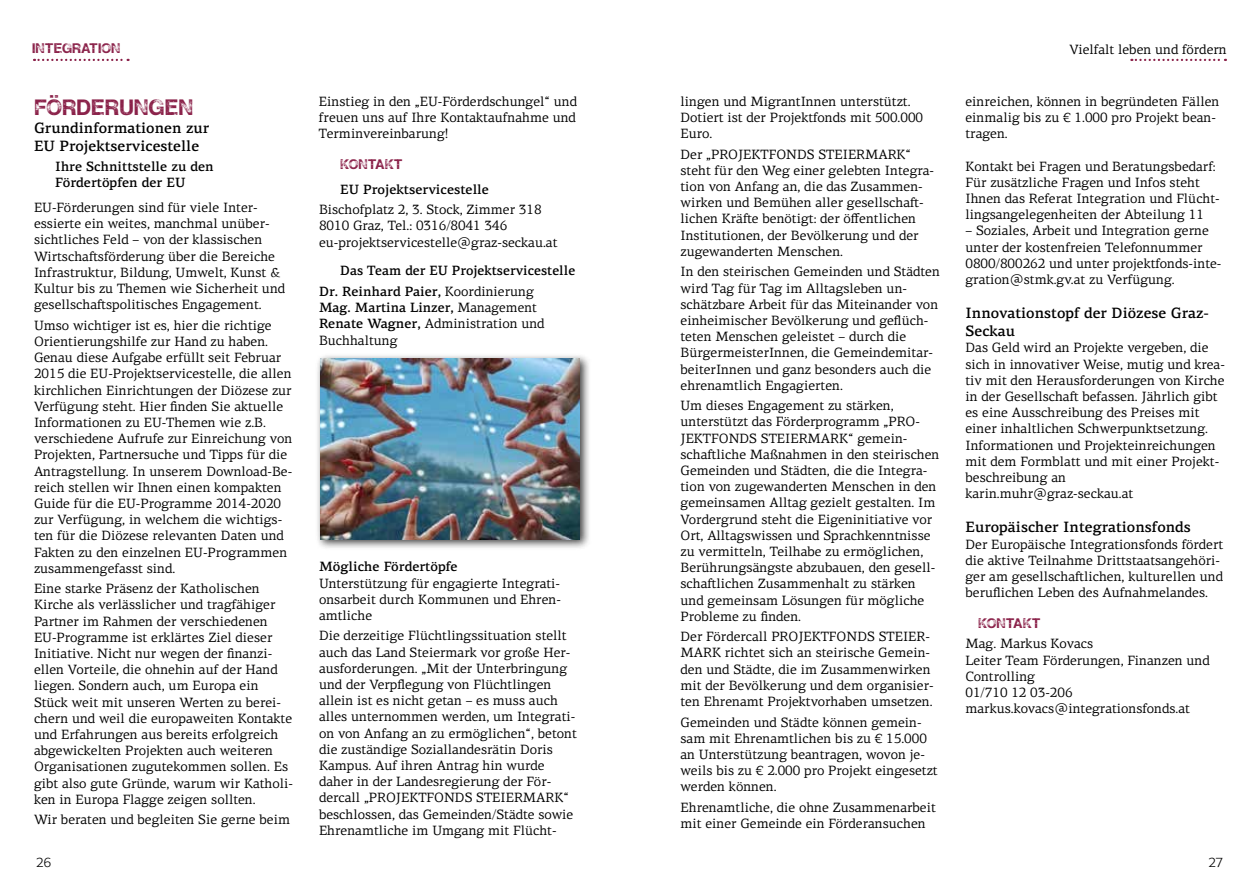
<style>
.page{position:relative;width:1259px;height:893px;background:#fff}
.page>*{position:absolute;margin:0;border:0;box-sizing:border-box;transform-origin:0 0}
.t1{font:24px "Tatatak Second Punch";color:#8a2149}
.t2{font:500 15px/18px "PF Centro Serif Pro";color:#000}
.t3{font:15px "Tatatak Second Punch";color:#8a2149}
.t4{font:13.5px/16.2px "PF Centro Serif Pro";color:#000}
.t5{font:500 13.5px/16.2px "PF Centro Serif Pro";color:#000}
.t6{font:300 13.5px "Formata BQ";color:#000}
.s1{font-weight:400}
.s2{font-weight:500}
</style>
<div class="page">
<svg style="left:34px;top:59px;width:95px;height:2px"></svg>
<svg style="left:1131px;top:59px;width:95px;height:2px"></svg>
<div style="left:315px;top:353px;width:276px;height:198px;background:#000;opacity:.75"></div>
<img style="left:320px;top:358px;width:260px;height:181px">
<p class="t3" style="left:32px;top:41px;width:90px">INTEGRATION</p>
<p class="t4" style="left:1069px;top:41px;width:159px">Vielfalt leben und fördern</p>
<h1 class="t1" style="left:34px;top:95px;width:161px">FÖRDERUNGEN</h1>
<p class="t2" style="left:34px;top:119px;width:177px">Grundinformationen zur<br>EU Projektservicestelle</p>
<p class="t5" style="left:55px;top:159px;width:160px">Ihre Schnittstelle zu den<br>Fördertöpfen der EU</p>
<p class="t4" style="left:34px;top:199px;width:253px">EU-Förderungen sind für viele Inter&shy;essierte ein weites, manchmal unüber&shy;sichtliches Feld – von der klassischen Wirtschaftsförderung über die Bereiche Infrastruktur, Bildung, Umwelt, Kunst &amp; Kultur bis zu Themen wie Sicherheit und gesellschaftspolitisches Engagement.</p>
<p class="t4" style="left:34px;top:317px;width:260px">Umso wichtiger ist es, hier die richtige Orientierungshilfe zur Hand zu haben.<br>Genau diese Aufgabe erfüllt seit Februar 2015 die EU-Projektservicestelle, die allen kirchlichen Einrichtungen der Diözese zur Verfügung steht. Hier finden Sie aktuelle Informationen zu EU-Themen wie z.B. verschiedene Aufrufe zur Einreichung von Projekten, Partnersuche und Tipps für die Antragstellung. In unserem Download-Be&shy;reich stellen wir Ihnen einen kompakten Guide für die EU-Programme 2014-2020 zur Verfügung, in welchem die wichtigs&shy;ten für die Diözese relevanten Daten und Fakten zu den einzelnen EU-Programmen zusammengefasst sind.</p>
<p class="t4" style="left:34px;top:580px;width:260px">Eine starke Präsenz der Katholischen Kirche als verlässlicher und tragfähiger Partner im Rahmen der verschiedenen EU-Programme ist erklärtes Ziel dieser Initiative. Nicht nur wegen der finanzi&shy;ellen Vorteile, die ohnehin auf der Hand liegen. Sondern auch, um Europa ein Stück weit mit unseren Werten zu berei&shy;chern und weil die europaweiten Kontakte und Erfahrungen aus bereits erfolgreich abgewickelten Projekten auch weiteren Organisationen zugutekommen sollen. Es gibt also gute Gründe, warum wir Katholi&shy;ken in Europa Flagge zeigen sollten.</p>
<p class="t4" style="left:34px;top:812px;width:257px">Wir beraten und begleiten Sie gerne beim</p>
<p class="t4" style="left:319px;top:93px;width:259px;text-align:justify">Einstieg in den „EU-Förderdschungel“ und freuen uns auf Ihre Kontaktaufnahme und Terminvereinbarung!</p>
<p class="t3" style="left:340px;top:157px;width:64px">KONTAKT</p>
<p class="t5" style="left:340px;top:181px;width:150px">EU Projektservicestelle</p>
<p class="t4" style="left:319px;top:201px;width:240px">Bischofplatz 2, 3. Stock, Zimmer 318<br>8010 Graz, Tel.: 0316/8041 346 eu-projektservicestelle@graz-seckau.at</p>
<p class="t5" style="left:319px;top:261px;width:258px;line-height:20.4px;text-indent:21px">Das Team der EU Projektservicestelle<br>Dr. Reinhard Paier, <span class="s1">Koordinierung</span></p>
<p class="t4" style="left:319px;top:299px;width:227px"><span class="s2">Mag. Martina Linzer,</span> Management<br><span class="s2">Renate Wagner,</span> Administration und<br>Buchhaltung</p>
<p class="t5" style="left:319px;top:559px;width:140px">Mögliche Fördertöpfe</p>
<p class="t4" style="left:319px;top:575px;width:243px;text-align:justify">Unterstützung für engagierte Integrati&shy;onsarbeit durch Kommunen und Ehren&shy;amtliche</p>
<p class="t4" style="left:319px;top:628px;width:259px">Die derzeitige Flüchtlingssituation stellt auch das Land Steiermark vor große Her&shy;ausforderungen. „Mit der Unterbringung und der Verpflegung von Flüchtlingen allein ist es nicht getan – es muss auch alles unternommen werden, um Integrati&shy;on von Anfang an zu ermöglichen“, betont die zuständige Soziallandesrätin Doris Kampus. Auf ihren Antrag hin wurde daher in der Landesregierung der För&shy;dercall „PROJEKTFONDS STEIERMARK“ beschlossen, das Gemeinden/Städte sowie Ehrenamtliche im Umgang mit Flücht-</p>
<p class="t4" style="left:680px;top:93px;width:244px">lingen und MigrantInnen unterstützt.<br>Dotiert ist der Projektfonds mit 500.000<br>Euro.</p>
<p class="t4" style="left:680px;top:146px;width:255px">Der „PROJEKTFONDS STEIERMARK“ steht für den Weg einer gelebten Integra&shy;tion von Anfang an, die das Zusammen&shy;wirken und Bemühen aller gesellschaft&shy;lichen Kräfte benötigt: der öffentlichen Institutionen, der Bevölkerung und der zugewanderten Menschen.</p>
<p class="t4" style="left:680px;top:264px;width:261px">In den steirischen Gemeinden und Städten wird Tag für Tag im Alltagsleben un&shy;schätzbare Arbeit für das Miteinander von einheimischer Bevölkerung und geflüch&shy;teten Menschen geleistet – durch die BürgermeisterInnen, die Gemeindemitar&shy;beiterInnen und ganz besonders auch die ehrenamtlich Engagierten.</p>
<p class="t4" style="left:680px;top:397px;width:260px">Um dieses Engagement zu stärken, unterstützt das Förderprogramm „PRO-JEKTFONDS STEIERMARK“ gemein&shy;schaftliche Maßnahmen in den steirischen Gemeinden und Städten, die die Integra&shy;tion von zugewanderten Menschen in den gemeinsamen Alltag gezielt gestalten. Im Vordergrund steht die Eigeninitiative vor Ort, Alltagswissen und Sprachkenntnisse zu vermitteln, Teilhabe zu ermöglichen, Berührungsängste abzubauen, den gesell&shy;schaftlichen Zusammenhalt zu stärken und gemeinsam Lösungen für mögliche Probleme zu finden.</p>
<p class="t4" style="left:680px;top:629px;width:255px">Der Fördercall PROJEKTFONDS STEIER-MARK richtet sich an steirische Gemein&shy;den und Städte, die im Zusammenwirken mit der Bevölkerung und dem organisier&shy;ten Ehrenamt Projektvorhaben umsetzen.</p>
<p class="t4" style="left:680px;top:714px;width:259px">Gemeinden und Städte können gemein&shy;sam mit Ehrenamtlichen bis zu € 15.000 an Unterstützung beantragen, wovon je&shy;weils bis zu € 2.000 pro Projekt eingesetzt werden können.</p>
<p class="t4" style="left:680px;top:799px;width:257px">Ehrenamtliche, die ohne Zusammenarbeit mit einer Gemeinde ein Förderansuchen</p>
<p class="t4" style="left:965px;top:93px;width:255px">einreichen, können in begründeten Fällen einmalig bis zu € 1.000 pro Projekt bean&shy;tragen.</p>
<p class="t4" style="left:965px;top:158px;width:256px">Kontakt bei Fragen und Beratungsbedarf:<br>Für zusätzliche Fragen und Infos steht Ihnen das Referat Integration und Flücht&shy;lingsangelegenheiten der Abteilung 11</p>
<p class="t4" style="left:965px;top:223px;width:257px">– Soziales, Arbeit und Integration gerne unter der kostenfreien Telefonnummer 0800/800262 und unter projektfonds-inte&shy;gration@stmk.gv.at zu Verfügung.</p>
<p class="t2" style="left:965px;top:304px;width:245px">Innovationstopf der Diözese Graz-<br>Seckau</p>
<p class="t4" style="left:965px;top:340px;width:261px">Das Geld wird an Projekte vergeben, die sich in innovativer Weise, mutig und krea&shy;tiv mit den Herausforderungen von Kirche in der Gesellschaft befassen. Jährlich gibt es eine Ausschreibung des Preises mit einer inhaltlichen Schwerpunktsetzung.<br>Informationen und Projekteinreichungen mit dem Formblatt und mit einer Projekt&shy;beschreibung an karin.muhr@graz-seckau.at</p>
<p class="t2" style="left:965px;top:518px;width:227px">Europäischer Integrationsfonds</p>
<p class="t4" style="left:965px;top:536px;width:259px">Der Europäische Integrationsfonds fördert die aktive Teilnahme Drittstaatsangehöri&shy;ger am gesellschaftlichen, kulturellen und beruflichen Leben des Aufnahmelandes.</p>
<p class="t3" style="left:978px;top:616px;width:64px">KONTAKT</p>
<p class="t4" style="left:965px;top:636px;width:246px">Mag. Markus Kovacs<br>Leiter Team Förderungen, Finanzen und<br>Controlling<br>01/710 12 03-206 markus.kovacs@integrationsfonds.at</p>
<p class="t6" style="left:36px;top:855px;width:17px">26</p>
<p class="t6" style="left:1208px;top:855px;width:16px">27</p>
</div>
